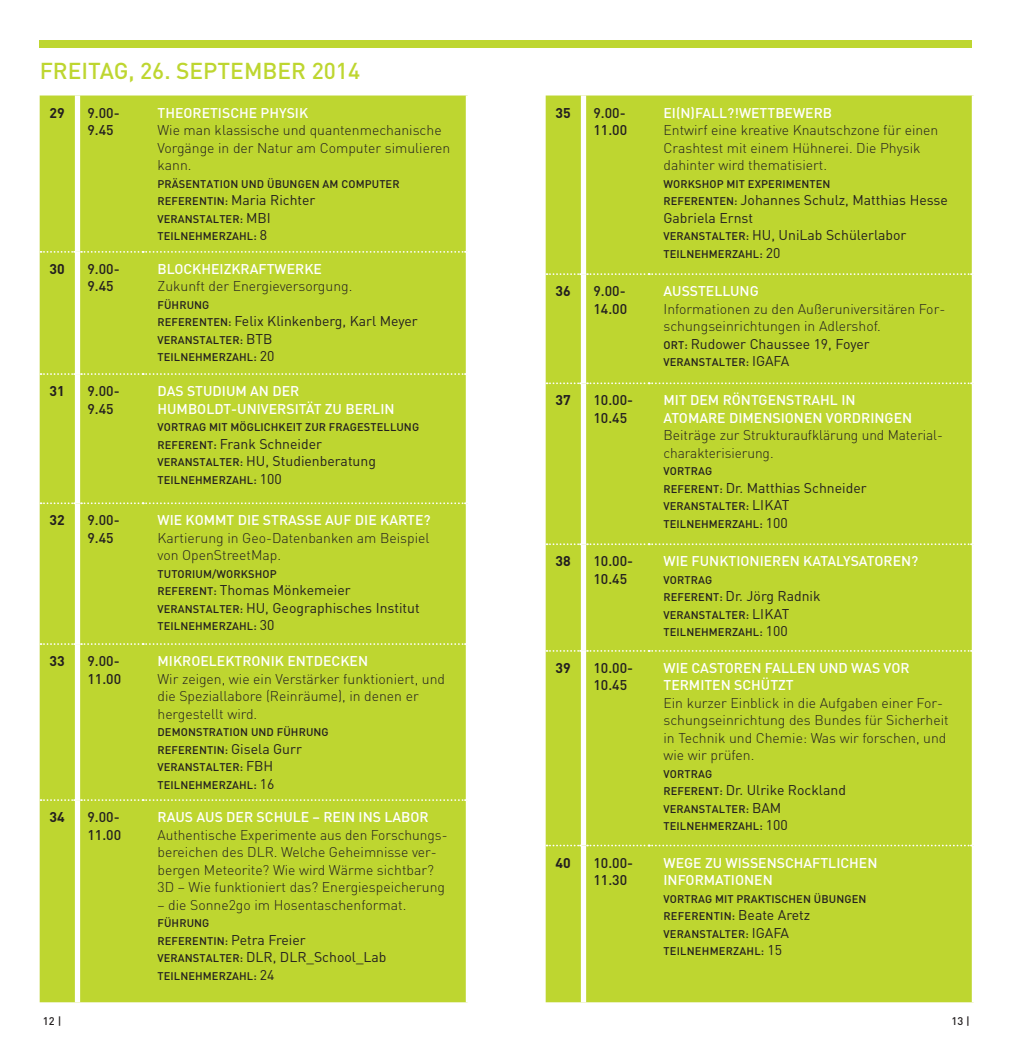
<style>
.page{position:relative;width:1012px;height:1042px;background:#fff}
.page>*{position:absolute;margin:0;border:0;box-sizing:border-box;transform-origin:0 0}
.t1{font:500 22.75px "DIN";color:#bed630}
.t2{font:300 14px/17.5px "DIN";color:#231f20}
.t3{font:14px/17.5px "DIN";color:#231f20}
.t4{font:500 14px/17.5px "DIN";color:#fff}
.t5{font:500 14px/17.5px "DIN";color:#231f20}
.t6{font:700 14px "DIN";color:#231f20}
.t7{font:500 11.03px/17.5px "DIN";letter-spacing:.01em;color:#231f20}
.s1{font-weight:500;font-size:11.03px}
.s2{font-weight:400;font-size:14px}
.s3{font-weight:400}
</style>
<div class="page">
<div style="left:40px;top:40px;width:932px;height:7px;background:#bed630"></div>
<div style="left:40px;top:95px;width:426px;height:907px;background:#bed630"></div>
<svg style="left:41px;top:251px;width:34px;height:2px"></svg>
<svg style="left:81px;top:251px;width:385px;height:2px"></svg>
<svg style="left:41px;top:373px;width:34px;height:2px"></svg>
<svg style="left:81px;top:373px;width:385px;height:2px"></svg>
<svg style="left:41px;top:502px;width:34px;height:2px"></svg>
<svg style="left:81px;top:502px;width:385px;height:2px"></svg>
<svg style="left:41px;top:643px;width:34px;height:2px"></svg>
<svg style="left:81px;top:643px;width:385px;height:2px"></svg>
<svg style="left:41px;top:799px;width:34px;height:2px"></svg>
<svg style="left:81px;top:799px;width:385px;height:2px"></svg>
<div style="left:75px;top:95px;width:5px;height:157px;background:#fff"></div>
<div style="left:75px;top:252px;width:5px;height:122px;background:#fff"></div>
<div style="left:75px;top:374px;width:5px;height:129px;background:#fff"></div>
<div style="left:75px;top:503px;width:5px;height:141px;background:#fff"></div>
<div style="left:75px;top:644px;width:5px;height:156px;background:#fff"></div>
<div style="left:75px;top:800px;width:5px;height:202px;background:#fff"></div>
<div style="left:546px;top:95px;width:426px;height:907px;background:#bed630"></div>
<svg style="left:547px;top:273px;width:34px;height:2px"></svg>
<svg style="left:587px;top:273px;width:385px;height:2px"></svg>
<svg style="left:547px;top:382px;width:34px;height:2px"></svg>
<svg style="left:587px;top:382px;width:385px;height:2px"></svg>
<svg style="left:547px;top:543px;width:34px;height:2px"></svg>
<svg style="left:587px;top:543px;width:385px;height:2px"></svg>
<svg style="left:547px;top:650px;width:34px;height:2px"></svg>
<svg style="left:587px;top:650px;width:385px;height:2px"></svg>
<svg style="left:547px;top:844px;width:34px;height:2px"></svg>
<svg style="left:587px;top:844px;width:385px;height:2px"></svg>
<div style="left:581px;top:95px;width:5px;height:179px;background:#fff"></div>
<div style="left:581px;top:274px;width:5px;height:109px;background:#fff"></div>
<div style="left:581px;top:383px;width:5px;height:161px;background:#fff"></div>
<div style="left:581px;top:544px;width:5px;height:107px;background:#fff"></div>
<div style="left:581px;top:651px;width:5px;height:194px;background:#fff"></div>
<div style="left:581px;top:845px;width:5px;height:157px;background:#fff"></div>
<h1 class="t1" style="left:40px;top:56px;width:322px">FREITAG, 26. SEPTEM BER 2014</h1>
<p class="t6" style="left:50px;top:103px;width:17px">29</p>
<p class="t5" style="left:87px;top:103px;width:34px">9.00-<br>9.45</p>
<p class="t4" style="left:158px;top:103px;width:151px">THEORETISCHE PHYSIK</p>
<p class="t2" style="left:158px;top:121px;width:294px">Wie man klassische und quantenmechanische<br>Vorgänge in der Natur am Computer simulieren kann.</p>
<p class="t7" style="left:158px;top:174px;width:244px">PRÄSENTATION UND ÜBUNGEN AM COM PUTER</p>
<p class="t3" style="left:158px;top:191px;width:159px"><span class="s1">REFERENTIN:</span> Maria Richter</p>
<p class="t7" style="left:158px;top:209px;width:115px">VERANSTALTER: <span class="s2">MBI<br></span>TEILNEHM ERZAHL: <span class="s2">8</span></p>
<p class="t6" style="left:50px;top:260px;width:17px">30</p>
<p class="t5" style="left:87px;top:260px;width:34px">9.00-<br>9.45</p>
<p class="t4" style="left:158px;top:260px;width:111px">BLOCKHEIZKRAFTW</p>
<p class="t4" style="left:287px;top:260px;width:37px">ERKE</p>
<p class="t2" style="left:158px;top:277px;width:196px">Zukunft der Energieversorgung.</p>
<p class="t7" style="left:158px;top:296px;width:53px">FÜHRUNG</p>
<p class="t3" style="left:158px;top:312px;width:262px"><span class="s1">REFERENTEN:</span> Felix Klinkenberg, Karl Meyer</p>
<p class="t7" style="left:158px;top:331px;width:118px">VERANSTALTER: <span class="s2">BTB<br></span>TEILNEHM ERZAHL: <span class="s2">20</span></p>
<p class="t6" style="left:50px;top:382px;width:17px">31</p>
<p class="t5" style="left:87px;top:382px;width:34px">9.00-<br>9.45</p>
<p class="t4" style="left:158px;top:382px;width:239px">DAS STUDIUM AN DER<br>H UM BOLDT-U NIVERSITÄT ZU BERLIN</p>
<p class="t7" style="left:158px;top:418px;width:263px">VORTRAG M IT MÖGLICHKEIT ZUR FRAGESTELLUNG</p>
<p class="t3" style="left:158px;top:434px;width:220px"><span class="s1">REFERENT:</span> Frank Schneider<br><span class="s1">VERANSTALTER:</span> HU, Studienberatung</p>
<p class="t7" style="left:158px;top:470px;width:126px">TEILNEHM ERZAHL: <span class="s2">100</span></p>
<p class="t6" style="left:50px;top:511px;width:17px">32</p>
<p class="t5" style="left:87px;top:511px;width:34px">9.00-<br>9.45</p>
<p class="t4" style="left:158px;top:511px;width:57px">WIE KOMMT</p>
<p class="t4" style="left:238px;top:511px;width:195px">DIE STRASSE AUF DIE KARTE?</p>
<p class="t2" style="left:158px;top:529px;width:273px">Kartierung in Geo-Datenbanken am Beispiel von OpenStreetMap.</p>
<p class="t7" style="left:158px;top:565px;width:121px">TUTORIUM/WORKSHOP</p>
<p class="t3" style="left:158px;top:581px;width:264px"><span class="s1">REFERENT:</span> Thomas Mönkemeier<br><span class="s1">VERANSTALTER:</span> HU, Geographisches Institut</p>
<p class="t7" style="left:158px;top:617px;width:118px">TEILNEHM ERZAHL: <span class="s2">30</span></p>
<p class="t6" style="left:50px;top:652px;width:17px">33</p>
<p class="t5" style="left:87px;top:652px;width:35px">9.00-<br>11.00</p>
<p class="t4" style="left:158px;top:652px;width:212px">MIKROELEKTRONIK ENTDECKEN</p>
<p class="t2" style="left:158px;top:669px;width:289px">Wir zeigen, wie ein Verstärker funktioniert, und die Speziallabore (Reinräume), in denen er hergestellt wird.</p>
<p class="t7" style="left:158px;top:723px;width:173px">DEMONSTRATION UND FÜHRUNG<br>REFERENTIN: <span class="s2">Gisela Gurr<br></span>VERANSTALTER: <span class="s2">FBH<br></span>TEILNEHM ERZAHL: <span class="s2">16</span></p>
<p class="t6" style="left:50px;top:808px;width:17px">34</p>
<p class="t5" style="left:87px;top:808px;width:35px">9.00-<br>11.00</p>
<p class="t4" style="left:158px;top:808px;width:273px">RAUS AUS DER SCHULE – REIN INS LABOR</p>
<p class="t2" style="left:158px;top:825px;width:292px">Authentische Experimente aus den Forschungs&shy;bereichen des DLR. Welche Geheimnisse ver&shy;bergen Meteorite? Wie wird Wärme sichtbar?<br>3D – Wie funktioniert das? Energiespeicherung</p>
<p class="t2" style="left:158px;top:895px;width:250px">– die Sonne2go im Hosentaschenformat.</p>
<p class="t7" style="left:158px;top:914px;width:150px">FÜHRUNG<br>REFERENTIN: <span class="s2">Petra Freier</span></p>
<p class="t3" style="left:158px;top:948px;width:231px"><span class="s1">VERANSTALTER:</span> DLR, DLR_School_Lab</p>
<p class="t7" style="left:158px;top:966px;width:118px">TEILNEHM ERZAHL: <span class="s2">24</span></p>
<p class="t6" style="left:556px;top:103px;width:17px">35</p>
<p class="t5" style="left:593px;top:103px;width:35px">9.00-<br>11.00</p>
<p class="t4" style="left:663px;top:103px;width:170px">EI(N)FALL?!WETTBEWERB</p>
<p class="t2" style="left:663px;top:121px;width:276px">Entwirf eine kreative Knautschzone für einen<br>Crashtest mit einem Hühnerei. Die Physik dahinter wird thematisiert.</p>
<p class="t7" style="left:663px;top:174px;width:169px">WORKSHOP M IT EXPERIM ENTEN</p>
<p class="t3" style="left:663px;top:191px;width:286px"><span class="s1">REFERENTEN:</span> Johannes Schulz, Matthias Hesse<br>Gabriela Ernst<br><span class="s1">VERANSTALTER:</span> HU, UniLab Schülerlabor</p>
<p class="t7" style="left:663px;top:244px;width:118px">TEILNEHM ERZAHL: <span class="s2">20</span></p>
<p class="t6" style="left:556px;top:282px;width:17px">36</p>
<p class="t5" style="left:593px;top:282px;width:35px">9.00-<br>14.00</p>
<p class="t4" style="left:663px;top:282px;width:97px">AUSSTELLUNG</p>
<p class="t2" style="left:663px;top:300px;width:283px">Informationen zu den Außeruniversitären For&shy;schungseinrichtungen in Adlershof.<br><span class="s1">ORT:</span> <span class="s3">Rudower Chaussee 19, Foyer</span></p>
<p class="t7" style="left:663px;top:353px;width:127px">VERANSTALTER: <span class="s2">IGAFA</span></p>
<p class="t6" style="left:556px;top:391px;width:17px">37</p>
<p class="t5" style="left:593px;top:391px;width:41px">10.00-<br>10.45</p>
<p class="t4" style="left:663px;top:391px;width:250px">MIT DEM RÖNTGENSTRAHL IN<br>ATOMARE DIM ENSIONEN VORDRINGEN</p>
<p class="t2" style="left:663px;top:426px;width:281px">Beiträge zur Strukturaufklärung und Material&shy;charakterisierung.</p>
<p class="t7" style="left:663px;top:462px;width:50px">VORT RAG</p>
<p class="t3" style="left:663px;top:479px;width:205px"><span class="s1">REFERENT:</span> Dr. Matthias Schneider</p>
<p class="t7" style="left:663px;top:497px;width:128px">VERANSTALTER: <span class="s2">LIKAT<br></span>TEILNEHM ERZAHL: <span class="s2">100</span></p>
<p class="t6" style="left:556px;top:552px;width:17px">38</p>
<p class="t5" style="left:593px;top:552px;width:41px">10.00-<br>10.45</p>
<p class="t4" style="left:663px;top:552px;width:256px">WIE FUNKTIONIEREN KATALYSATOREN?</p>
<p class="t7" style="left:663px;top:570px;width:50px">VORT RAG</p>
<p class="t3" style="left:663px;top:587px;width:159px"><span class="s1">REFERENT:</span> Dr. Jörg Radnik</p>
<p class="t7" style="left:663px;top:605px;width:128px">VERANSTALTER: <span class="s2">LIKAT<br></span>TEILNEHM ERZAHL: <span class="s2">100</span></p>
<p class="t6" style="left:556px;top:659px;width:17px">39</p>
<p class="t5" style="left:593px;top:658px;width:41px">10.00-<br>10.45</p>
<p class="t4" style="left:663px;top:658px;width:38px">WIE CAS</p>
<p class="t4" style="left:717px;top:658px;width:18px">TOREN</p>
<p class="t4" style="left:663px;top:658px;width:248px;text-indent:101px">FALLEN UND WAS VOR<br>TERM ITEN SCHÜTZT</p>
<p class="t2" style="left:663px;top:694px;width:287px">Ein kurzer Einblick in die Aufgaben einer For&shy;schungseinrichtung des Bundes für Sicherheit in Technik und Chemie: Was wir forschen, und wie wir prüfen.</p>
<p class="t7" style="left:663px;top:765px;width:50px">VORT RAG</p>
<p class="t3" style="left:663px;top:781px;width:184px"><span class="s1">REFERENT:</span> Dr. Ulrike Rockland</p>
<p class="t7" style="left:663px;top:800px;width:126px">VERANSTALTER: <span class="s2">BAM<br></span>TEILNEHM ERZAHL: <span class="s2">100</span></p>
<p class="t6" style="left:556px;top:853px;width:17px">40</p>
<p class="t5" style="left:593px;top:853px;width:41px">10.00-<br>11.30</p>
<p class="t4" style="left:663px;top:853px;width:215px">WEGE ZU WISSENSCHAFTLICHEN<br>I NFORMATIONEN</p>
<p class="t7" style="left:663px;top:889px;width:204px">VORTRAG M IT PRAKTISCHEN Ü BUNGEN<br>REFERENTIN: <span class="s2">Beate Aretz<br></span>VERANSTALTER: <span class="s2">IGAFA<br></span>TEILNEHM ERZAHL: <span class="s2">15</span></p>
<p class="t7" style="left:43px;top:1011px;width:20px">12 |</p>
<p class="t7" style="left:951px;top:1011px;width:20px">13 |</p>
</div>
